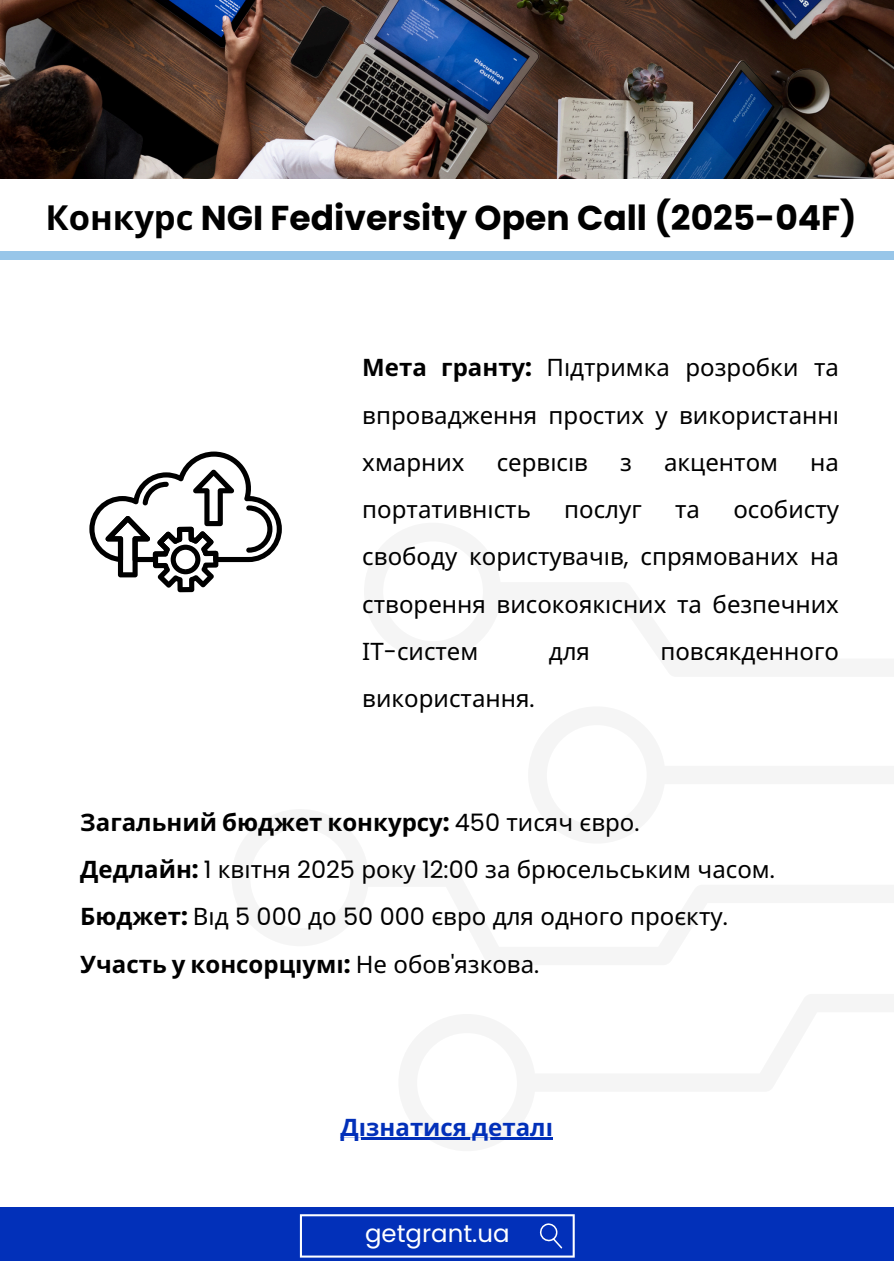
<style>
.page{position:relative;width:894px;height:1264px;background:#fff}
.page>*{position:absolute;margin:0;border:0;box-sizing:border-box;transform-origin:0 0}
.t1{font:700 34.5px "Poppins";color:#000}
.t2{font:24.45px "Poppins";color:#fff}
.t3{font:24px/47.2px "Noto Sans";color:#000}
.t4{font:700 24px "Noto Sans";color:#0230b9}
.s1{font-family:"Noto Sans"}
.s2{font-weight:700}
.s3{font-family:"Poppins";font-weight:700}
.s4{font-family:"Poppins"}
</style>
<div class="page">
<img style="left:0;top:0;width:893px;height:178px">
<div style="left:0;top:1207px;width:893px;height:53px;background:#0230b9"></div>
<svg style="left:300px;top:1214px;width:274px;height:43px"></svg>
<div style="left:0;top:251px;width:893px;height:8px;background:#98c6e9"></div>
<svg style="left:89px;top:451px;width:193px;height:141px"></svg>
<hr style="left:340px;top:1137px;width:213px;height:3px;background:#0230b9">
<h4 class="t1" style="left:46px;top:194px;width:812px"><span class="s1">Конкурс</span> NGI Fediversity Open Call (2025-04F)</h4>
<h3 class="t3" style="left:362px;top:343px;width:478px"><span class="s2">Мета гранту</span><span class="s3">:</span> Підтримка розробки та впровадження простих у використанні хмарних</h3>
<h3 class="t3" style="left:496px;top:438px;width:93px">сервісі в</h3>
<h3 class="t3" style="left:620px;top:438px;width:13px">з</h3>
<h3 class="t3" style="left:664px;top:438px;width:115px">акцентом</h3>
<h3 class="t3" style="left:810px;top:438px;width:30px">на</h3>
<h3 class="t3" style="left:362px;top:485px;width:170px">портативність</h3>
<h3 class="t3" style="left:564px;top:485px;width:79px">послуг</h3>
<h3 class="t3" style="left:675px;top:485px;width:26px">та</h3>
<h3 class="t3" style="left:362px;top:485px;width:478px;text-align:justify;text-indent:371px">особисту свободу користувачі в<span class="s4">,</span> спрямованих на створення високоякісних та безпечних ІТ<span class="s4">-</span>систем</h3>
<h3 class="t3" style="left:548px;top:627px;width:43px">для</h3>
<h3 class="t3" style="left:660px;top:627px;width:180px">повсякденного</h3>
<h3 class="t3" style="left:362px;top:674px;width:174px">використання<span class="s4">.</span></h3>
<p class="t3" style="left:80px;top:798px;width:695px"><span class="s2">Загальний бюджет конкурсу</span><span class="s3">:</span> <span class="s4">450</span> тисяч євро<span class="s4">.<br></span><span class="s2">Дедлайн</span><span class="s3">:</span> <span class="s4">1</span> квітня <span class="s4">2025</span> року <span class="s4">12:00</span> за брюсельським часом<span class="s4">.<br></span><span class="s2">Бюджет</span><span class="s3">:</span> Від <span class="s4">5 000</span> до <span class="s4">50 000</span> євро для одного проєкту<span class="s4">.<br></span><span class="s2">Участь у консорціумі</span><span class="s3">:</span> Не обов<span class="s4">'</span>язкова<span class="s4">.</span></p>
<p class="t4" style="left:340px;top:1109px;width:210px">Дізнатися деталі</p>
<h2 class="t2" style="left:365px;top:1216px;width:146px">getgrant.ua</h2>
</div>
